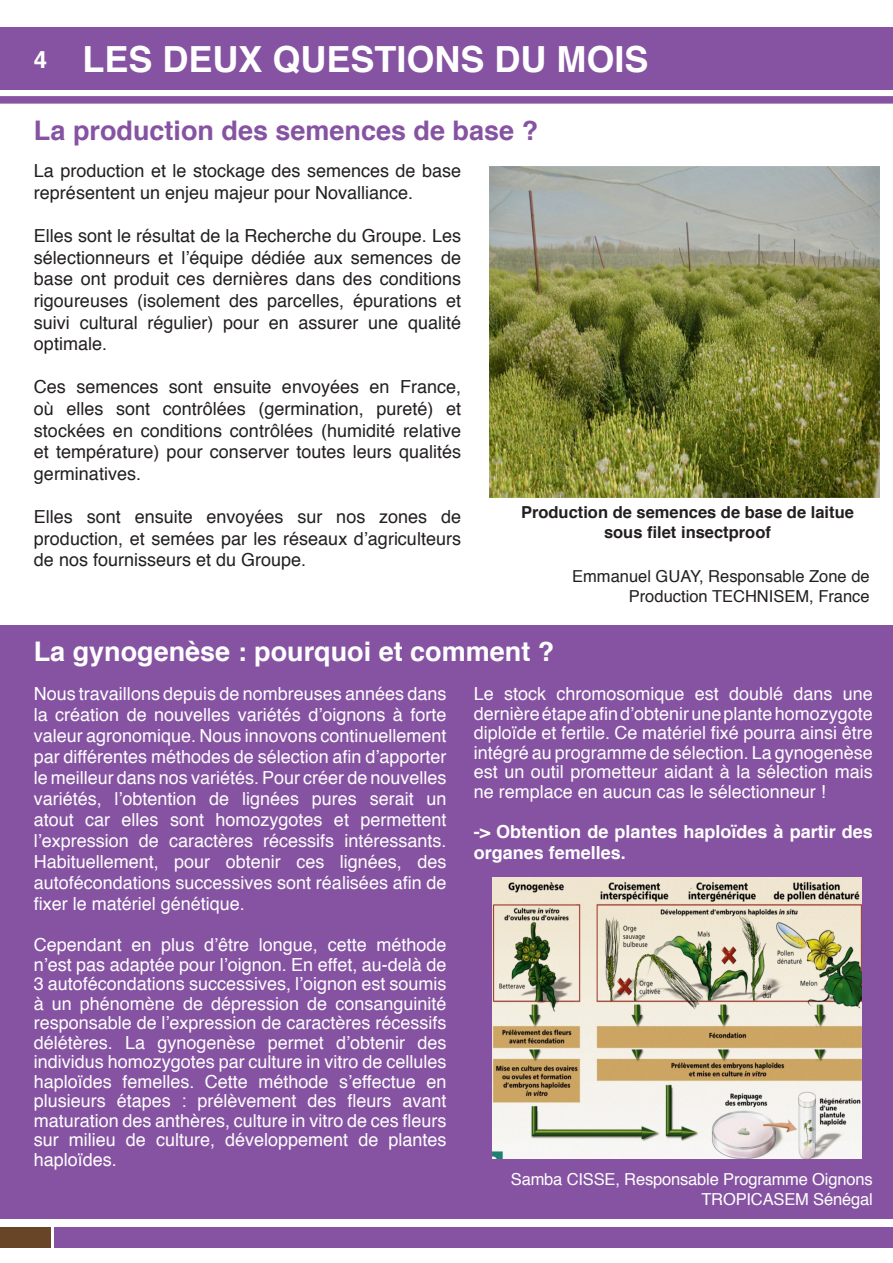
<style>
.page{position:relative;width:893px;height:1263px;background:#fff}
.page>*{position:absolute;margin:0;border:0;box-sizing:border-box;transform-origin:0 0}
.t1{font:700 36px "Helvetica";color:#fff}
.t2{font:700 27px "Helvetica";color:#fff}
.t3{font:700 27px "Helvetica";color:#8653a2}
.t4{font:700 24px "Helvetica";color:#fff}
.Texte_blanc_question{font:18px/19.5px "Helvetica";color:#fff;text-align:justify}
.t5{font:18px/21.6px "Helvetica";color:#231f20;text-align:justify}
.Texte_blanc_question-2{font:700 18px/21px "Helvetica";color:#fff}
.t6{font:16.5px/19.8px "Helvetica";color:#231f20;text-align:right}
.t7{font:16.5px "Helvetica";letter-spacing:-.01em;color:#fff}
.t8{font:700 16.5px "Helvetica";color:#231f20}
</style>
<div class="page">
<div style="left:0;top:625px;width:893px;height:593px;background:#8653a2"></div>
<div style="left:54px;top:1227px;width:839px;height:20px;background:#8653a2"></div>
<div style="left:0;top:1227px;width:50px;height:20px;background:#694528"></div>
<div style="left:0;top:96px;width:893px;height:8px;background:#8653a2"></div>
<div style="left:0;top:28px;width:893px;height:62px;background:#8653a2"></div>
<hr style="left:892px;top:28px;width:1px;height:62px;background:#ec2f2f">
<img style="left:492px;top:878px;width:369px;height:280px">
<img style="left:489px;top:166px;width:391px;height:332px">
<p class="t4" style="left:34px;top:40px;width:15px">4</p>
<p class="t1" style="left:82px;top:30px;width:568px">LES DEUX QUESTIONS DU MOIS</p>
<p class="t3" style="left:34px;top:109px;width:506px">La production des semences de base ?</p>
<p class="t5" style="left:34px;top:161px;width:429px">La production et le stockage des semences de base représentent un enjeu majeur pour Novalliance.</p>
<p class="t5" style="left:34px;top:226px;width:429px">Elles sont le résultat de la Recherche du Groupe. Les sélectionneurs et l’équipe dédiée aux semences de base ont produit ces dernières dans des conditions rigoureuses (isolement des parcelles, épurations et suivi cultural régulier) pour en assurer une qualité optimale.</p>
<p class="t5" style="left:34px;top:377px;width:429px">Ces semences sont ensuite envoyées en France, où elles sont contrôlées (germination, pureté) et stockées en conditions contrôlées (humidité relative et température) pour conserver toutes leurs qualités germinatives.</p>
<p class="t5" style="left:34px;top:506px;width:429px">Elles sont ensuite envoyées sur nos zones de production, et semées par les réseaux d’agriculteurs de nos fournisseurs et du Groupe.</p>
<p class="t8" style="left:521px;top:499px;width:334px">Production de semences de base de laitue</p>
<p class="t8" style="left:604px;top:519px;width:168px">sous filet insectproof</p>
<p class="t6" style="left:572px;top:567px;width:299px">Emmanuel GUAY, Responsable Zone de<br>Production TECHNISEM, France</p>
<p class="t2" style="left:34px;top:630px;width:522px">La gynogenèse : pourquoi et comment ?</p>
<p class="Texte_blanc_question" style="left:34px;top:684px;width:414px;line-height:21px">Nous travaillons depuis de nombreuses années dans la création de nouvelles variétés d’oignons à forte valeur agronomique. Nous innovons continuellement par différentes méthodes de sélection afin d’apporter le meilleur dans nos variétés. Pour créer de nouvelles variétés, l’obtention de lignées pures serait un atout car elles sont homozygotes et permettent l’expression de caractères récessifs intéressants.<br>Habituellement, pour obtenir ces lignées, des autofécondations successives sont réalisées afin de fixer le matériel génétique.</p>
<p class="Texte_blanc_question" style="left:34px;top:936px;width:414px">Cependant en plus d’être longue, cette méthode n’est pas adaptée pour l’oignon. En effet, au-delà de 3 autofécondations successives, l’oignon est soumis à un phénomène de dépression de consanguinité responsable de l’expression de caractères récessifs délétères. La gynogenèse permet d’obtenir des individus homozygotes par culture in vitro de cellules haploïdes femelles. Cette méthode s’effectue en plusieurs étapes : prélèvement des fleurs avant maturation des anthères, culture in vitro de ces fleurs sur milieu de culture, développement de plantes haploïdes.</p>
<p class="Texte_blanc_question" style="left:474px;top:685px;width:401px">Le stock chromosomique est doublé dans une dernière étape afin d’obtenir une plante homozygote diploïde et fertile. Ce matériel fixé pourra ainsi être intégré au programme de sélection. La gynogenèse est un outil prometteur aidant à la sélection mais ne remplace en aucun cas le sélectionneur !</p>
<p class="Texte_blanc_question-2" style="left:474px;top:822px;width:401px">-&gt; Obtention de plantes haploïdes à partir des organes femelles.</p>
<p class="t7" style="left:511px;top:1167px;width:363px">Samba CISSE, Responsable Programme Oignons</p>
<p class="t7" style="left:701px;top:1187px;width:173px">TROPICASEM Sénégal</p>
</div>
